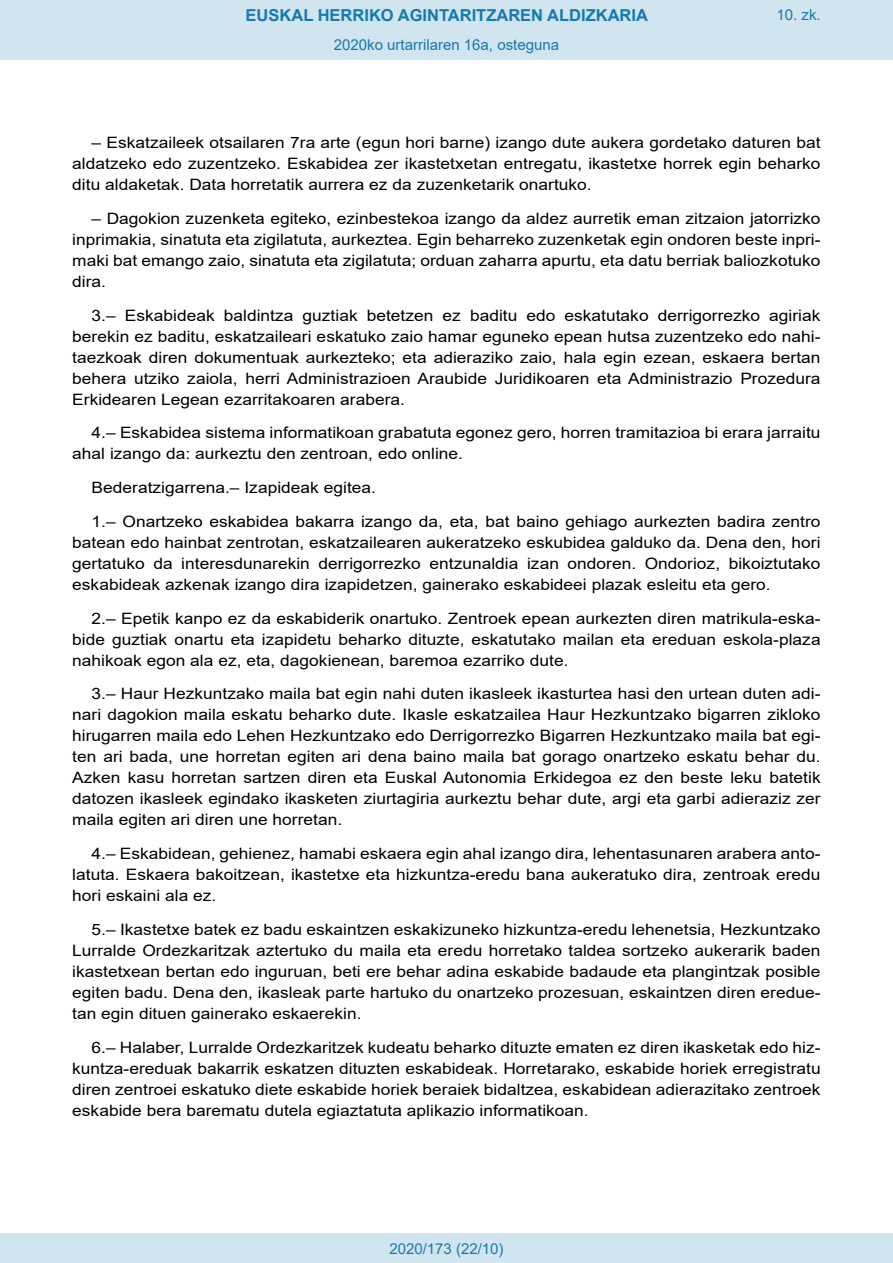
<style>
.page{position:relative;width:893px;height:1263px;background:#fff}
.page>*{position:absolute;margin:0;border:0;box-sizing:border-box;transform-origin:0 0}
.t1{font:700 16.5px "Arial";color:#1879ad}
.BOPVDetalle{font:15.6px/21px "Arial";color:#000;text-align:justify;scale:1.11 1}
.Paginacion_Centro{font:15px "Arial";color:#1879ad}
</style>
<div class="page">
<div style="left:0;top:0;width:893px;height:60px;background:#d0e5f0"></div>
<div style="left:0;top:1233px;width:893px;height:30px;background:#d0e5f0"></div>
<p class="t1" style="left:246px;top:3px;width:404px">EUSKAL HERRIKO AGINTARITZAREN ALDIZKARIA</p>
<p class="Paginacion_Centro" style="left:334px;top:35px;width:227px">2020ko urtarrilaren 16a, osteguna</p>
<p class="Paginacion_Centro" style="left:776px;top:5px;width:46px">10. zk.</p>
<p class="BOPVDetalle" style="left:72px;top:132px;width:676px;text-indent:19px">– Eskatzaileek otsailaren 7ra arte (egun hori barne) izango dute aukera gordetako daturen bat aldatzeko edo zuzentzeko. Eskabidea zer ikastetxetan entregatu, ikastetxe horrek egin beharko ditu aldaketak. Data horretatik aurrera ez da zuzenketarik onartuko.</p>
<p class="BOPVDetalle" style="left:72px;top:208px;width:676px;text-indent:19px">– Dagokion zuzenketa egiteko, ezinbestekoa izango da aldez aurretik eman zitzaion jatorrizko inprimakia, sinatuta eta zigilatuta, aurkeztea. Egin beharreko zuzenketak egin ondoren beste inpri&shy;maki bat emango zaio, sinatuta eta zigilatuta; orduan zaharra apurtu, eta datu berriak baliozkotuko dira.</p>
<p class="BOPVDetalle" style="left:72px;top:305px;width:676px;text-indent:19px">3.– Eskabideak baldintza guztiak betetzen ez baditu edo eskatutako derrigorrezko agiriak berekin ez baditu, eskatzaileari eskatuko zaio hamar eguneko epean hutsa zuzentzeko edo nahi&shy;taezkoak diren dokumentuak aurkezteko; eta adieraziko zaio, hala egin ezean, eskaera bertan behera utziko zaiola, herri Administrazioen Araubide Juridikoaren eta Administrazio Prozedura Erkidearen Legean ezarritakoaren arabera.</p>
<p class="BOPVDetalle" style="left:72px;top:422px;width:676px;text-indent:19px">4.– Eskabidea sistema informatikoan grabatuta egonez gero, horren tramitazioa bi erara jarraitu ahal izango da: aurkeztu den zentroan, edo online.</p>
<p class="BOPVDetalle" style="left:92px;top:477px;width:258px">Bederatzigarrena.– Izapideak egitea.</p>
<p class="BOPVDetalle" style="left:72px;top:511px;width:676px;text-indent:19px">1.– Onartzeko eskabidea bakarra izango da, eta, bat baino gehiago aurkezten badira zentro batean edo hainbat zentrotan, eskatzailearen aukeratzeko eskubidea galduko da. Dena den, hori gertatuko da interesdunarekin derrigorrezko entzunaldia izan ondoren. Ondorioz, bikoiztutako eskabideak azkenak izango dira izapidetzen, gainerako eskabideei plazak esleitu eta gero.</p>
<p class="BOPVDetalle" style="left:72px;top:608px;width:676px;text-indent:19px">2.– Epetik kanpo ez da eskabiderik onartuko. Zentroek epean aurkezten diren matrikula-eska&shy;bide guztiak onartu eta izapidetu beharko dituzte, eskatutako mailan eta ereduan eskola-plaza nahikoak egon ala ez, eta, dagokienean, baremoa ezarriko dute.</p>
<p class="BOPVDetalle" style="left:72px;top:683px;width:676px;text-indent:19px">3.– Haur Hezkuntzako maila bat egin nahi duten ikasleek ikasturtea hasi den urtean duten adi&shy;nari dagokion maila eskatu beharko dute. Ikasle eskatzailea Haur Hezkuntzako bigarren zikloko hirugarren maila edo Lehen Hezkuntzako edo Derrigorrezko Bigarren Hezkuntzako maila bat egi&shy;ten ari bada, une horretan egiten ari dena baino maila bat gorago onartzeko eskatu behar du.<br>Azken kasu horretan sartzen diren eta Euskal Autonomia Erkidegoa ez den beste leku batetik datozen ikasleek egindako ikasketen ziurtagiria aurkeztu behar dute, argi eta garbi adieraziz zer maila egiten ari diren une horretan.</p>
<p class="BOPVDetalle" style="left:72px;top:843px;width:676px;text-indent:19px">4.– Eskabidean, gehienez, hamabi eskaera egin ahal izango dira, lehentasunaren arabera anto&shy;latuta. Eskaera bakoitzean, ikastetxe eta hizkuntza-eredu bana aukeratuko dira, zentroak eredu hori eskaini ala ez.</p>
<p class="BOPVDetalle" style="left:72px;top:919px;width:676px;text-indent:19px">5.– Ikastetxe batek ez badu eskaintzen eskakizuneko hizkuntza-eredu lehenetsia, Hezkuntzako Lurralde Ordezkaritzak aztertuko du maila eta eredu horretako taldea sortzeko aukerarik baden ikastetxean bertan edo inguruan, beti ere behar adina eskabide badaude eta plangintzak posible egiten badu. Dena den, ikasleak parte hartuko du onartzeko prozesuan, eskaintzen diren eredue&shy;tan egin dituen gainerako eskaerekin.</p>
<p class="BOPVDetalle" style="left:72px;top:1037px;width:676px;text-indent:19px">6.– Halaber, Lurralde Ordezkaritzek kudeatu beharko dituzte ematen ez diren ikasketak edo hiz&shy;kuntza-ereduak bakarrik eskatzen dituzten eskabideak. Horretarako, eskabide horiek erregistratu diren zentroei eskatuko diete eskabide horiek beraiek bidaltzea, eskabidean adierazitako zentroek eskabide bera barematu dutela egiaztatuta aplikazio informatikoan.</p>
<p class="Paginacion_Centro" style="left:389px;top:1238px;width:116px">2020/173 (22/10)</p>
</div>
